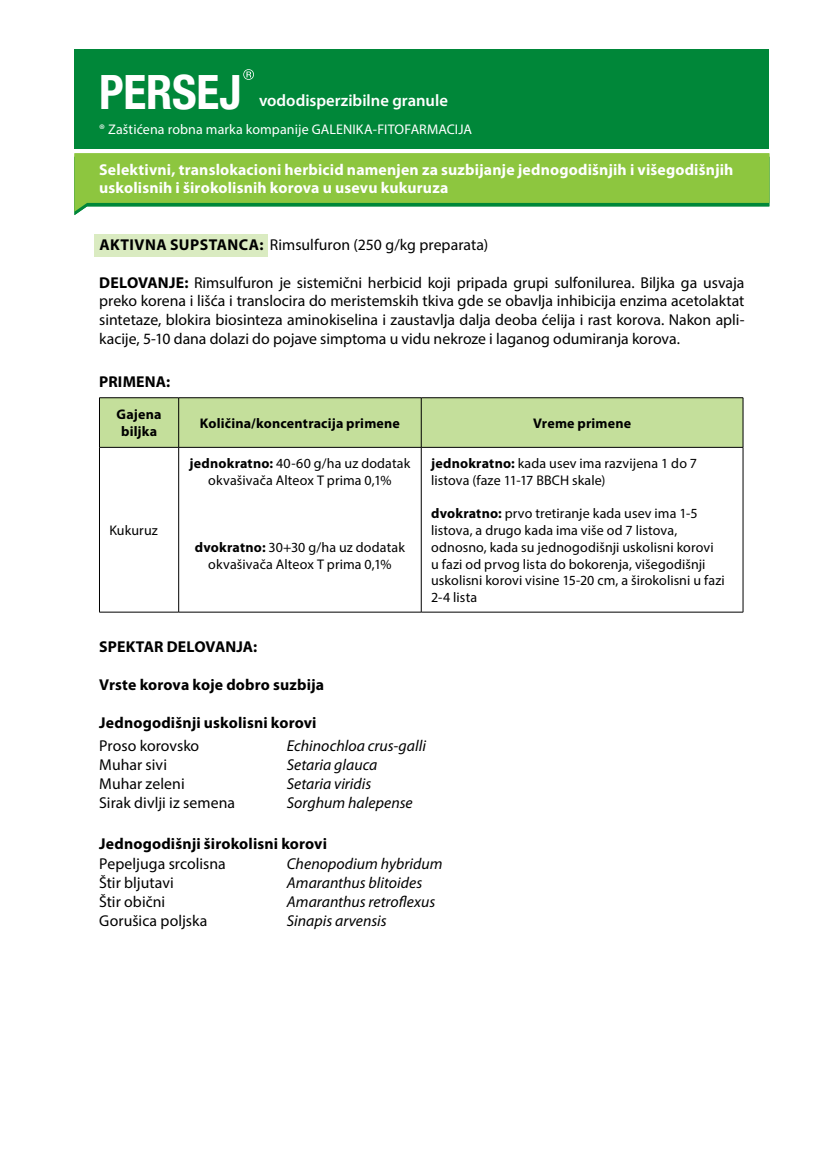
<style>
.page{position:relative;width:819px;height:1166px;background:#fff}
.page>*{position:absolute;margin:0;border:0;box-sizing:border-box;transform-origin:0 0}
.t1{font:700 condensed 47.25px "Helvetica Neue LT Com";letter-spacing:-.005em;color:#fff}
.t2{font:600 16.62px "Myriad Pro";color:#fff}
.t3{font:15.75px/18.9px "Myriad Pro";color:#000}
.t4{font:700 15.75px/18.9px "Myriad Pro";letter-spacing:.01em;color:#fff}
.t5{font:italic 15.75px/18.9px "Myriad Pro";color:#000}
.t6{font:700 15.75px "Myriad Pro";letter-spacing:.01em;color:#000}
.t7{font:14px/16.8px "Myriad Pro";letter-spacing:.005em;color:#000;text-align:center}
.t8{font:700 14px/16.8px "Myriad Pro";letter-spacing:.015em;color:#000;text-align:center}
.t9{font:14px "Myriad Pro";letter-spacing:.005em;color:#fff}
.s1{font-weight:700}
</style>
<div class="page">
<div style="left:94px;top:234px;width:174px;height:22px;background:#daebc1"></div>
<div style="left:74px;top:50px;width:695px;height:99px;background:#008739"></div>
<div style="left:100px;top:398px;width:642px;height:49px;background:#c4df9b"></div>
<svg style="left:100px;top:448px;width:642px;height:164px"></svg>
<hr style="left:99px;top:397px;width:80px;height:1px;background:#000">
<hr style="left:99px;top:398px;width:1px;height:49px;background:#000">
<hr style="left:179px;top:397px;width:242px;height:1px;background:#000">
<hr style="left:178px;top:398px;width:1px;height:49px;background:#000">
<hr style="left:421px;top:397px;width:322px;height:1px;background:#000">
<hr style="left:421px;top:398px;width:1px;height:49px;background:#000">
<hr style="left:742px;top:398px;width:1px;height:49px;background:#000">
<hr style="left:99px;top:447px;width:80px;height:1px;background:#000">
<hr style="left:99px;top:447px;width:1px;height:165px;background:#000">
<hr style="left:179px;top:447px;width:242px;height:1px;background:#000">
<hr style="left:178px;top:447px;width:1px;height:165px;background:#000">
<hr style="left:421px;top:447px;width:322px;height:1px;background:#000">
<hr style="left:421px;top:447px;width:1px;height:165px;background:#000">
<hr style="left:742px;top:447px;width:1px;height:165px;background:#000">
<hr style="left:99px;top:612px;width:80px;height:1px;background:#000">
<hr style="left:179px;top:612px;width:242px;height:1px;background:#000">
<hr style="left:421px;top:612px;width:322px;height:1px;background:#000">
<svg style="left:74px;top:153px;width:695px;height:59px;background:#8ec750"></svg>
<svg style="left:243px;top:69px;width:11px;height:11px"></svg>
<h1 class="t1" style="left:99px;top:64px;width:144px">PERSEJ</h1>
<p class="t2" style="left:259px;top:91px;width:190px">vododisperzibilne granule</p>
<p class="t9" style="left:99px;top:121px;width:374px">® Zaštićena robna marka kompanije GALENIKA-FITOFARMACIJA</p>
<p class="t4" style="left:112px;top:160px;width:555px;text-indent:63px">herbicid za suzbijanje jednogodišnjih uskolisnih i širokolisnih korova usevu kuku uza, soje, šećerne rep i suncokreta</p>
<p class="t4" style="left:99px;top:160px;width:635px">Selektivni, translokacioni herbicid namenjen za suzbijanje jednogodišnjih i višegodišnjih uskolisnih i širokolisnih korova u usevu kukuruza</p>
<p class="t3" style="left:99px;top:235px;width:390px"><span class="s1">AKTIVNA SUPSTANCA:</span> Rimsulfuron (250 g/kg preparata)</p>
<p class="t3" style="left:99px;top:272px;width:646px;text-align:justify"><span class="s1">DELOVANJE:</span> Rimsulfuron je sistemični herbicid koji pripada grupi sulfonilurea. Biljka ga usvaja preko korena i lišća i translocira do meristemskih tkiva gde se obavlja inhibicija enzima acetolaktat sintetaze, blokira biosinteza aminokiselina i zaustavlja dalja deoba ćelija i rast korova. Nakon apli&shy;kacije, 5-10 dana dolazi do pojave simptoma u vidu nekroze i laganog odumiranja korova.</p>
<p class="t6" style="left:99px;top:372px;width:73px">PRIMENA:</p>
<p class="t8" style="left:117px;top:406px;width:46px">Gajena biljka</p>
<p class="t8" style="left:200px;top:415px;width:202px">Količina/koncentracija primene</p>
<p class="t8" style="left:533px;top:415px;width:100px">Vreme primene</p>
<p class="t7" style="left:109px;top:522px;width:50px">Kukuruz</p>
<p class="t7" style="left:189px;top:454px;width:222px"><span class="s1">jednokratno:</span> 40-60 g/ha uz dodatak okvašivača Alteox T prima 0,1%</p>
<p class="t7" style="left:195px;top:538px;width:211px"><span class="s1">dvokratno:</span> 30+30 g/ha uz dodatak okvašivača Alteox T prima 0,1%</p>
<p class="t6" style="left:99px;top:638px;width:159px">SPEKTAR DELOVANJA:</p>
<p class="t6" style="left:99px;top:676px;width:226px">Vrste korova koje dobro suzbija</p>
<p class="t6" style="left:99px;top:714px;width:219px">Jednogodišnji uskolisni korovi</p>
<p class="t7" style="left:431px;top:454px;width:267px;text-align:left"><span class="s1">jednokratno:</span> kada usev ima razvijena 1 do 7 listova (faze 11-17 BBCH skale)</p>
<p class="t7" style="left:431px;top:505px;width:295px;text-align:left"><span class="s1">dvokratno:</span> prvo tretiranje kada usev ima 1-5 listova, a drugo kada ima više od 7 listova, odnosno, kada su jednogodišnji uskolisni korovi u fazi od prvog lista do bokorenja, višegodišnji uskolisni korovi visine 15-20 cm, a širokolisni u fazi 2-4 lista</p>
<p class="t3" style="left:99px;top:736px;width:137px">Proso korovsko<br>Muhar sivi<br>Muhar zeleni<br>Sirak divlji iz semena</p>
<p class="t5" style="left:287px;top:736px;width:141px">Echinochloa crus-galli<br>Setaria glauca<br>Setaria viridis<br>Sorghum halepense</p>
<p class="t6" style="left:99px;top:834px;width:229px">Jednogodišnji širokolisni korovi</p>
<p class="t3" style="left:99px;top:854px;width:128px">Pepeljuga srcolisna<br>Štir bljutavi<br>Štir obični<br>Gorušica poljska</p>
<p class="t5" style="left:287px;top:855px;width:157px">Chenopodium hybridum<br>Amaranthus blitoides<br>Amaranthus retroflexus<br>Sinapis arvensis</p>
</div>
